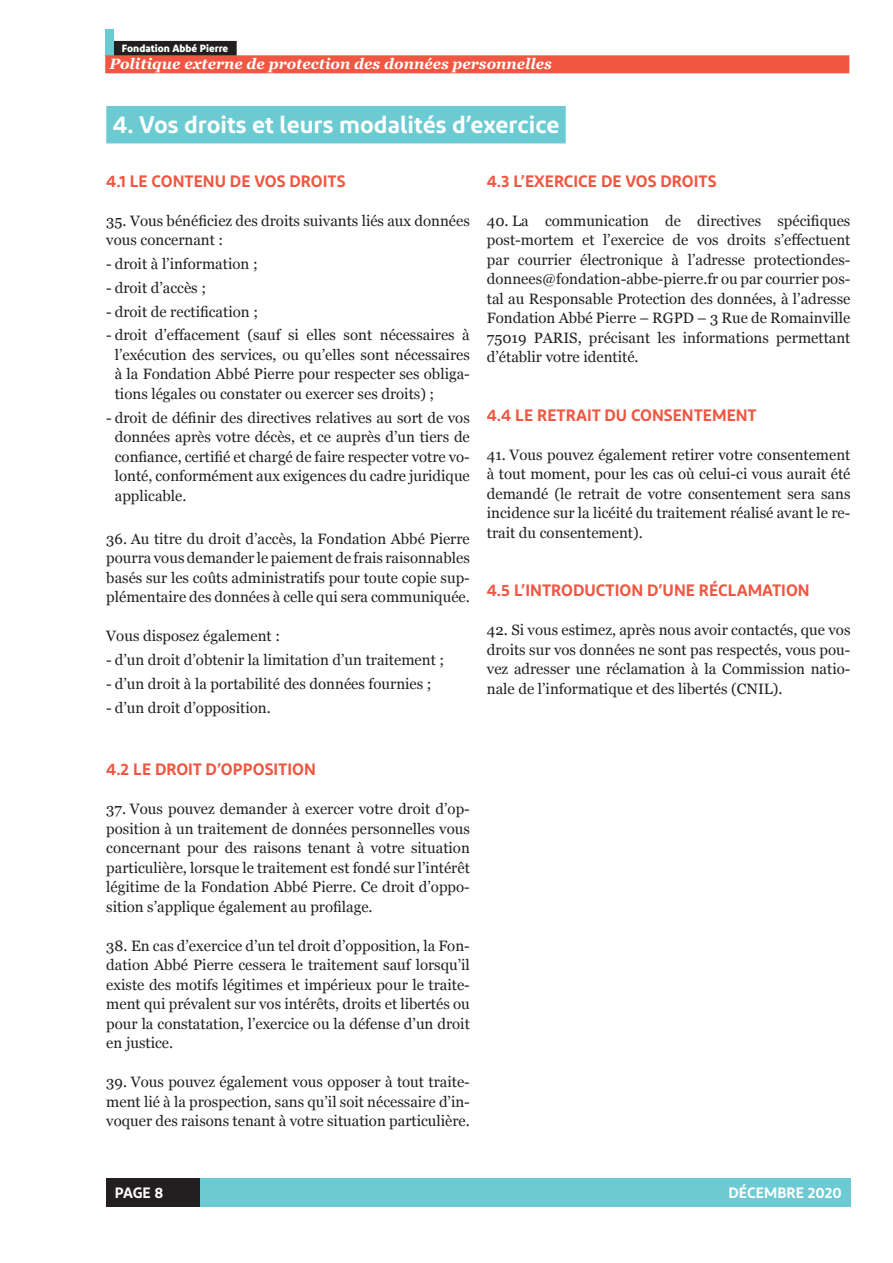
<style>
.page{position:relative;width:893px;height:1263px;background:#fff}
.page>*{position:absolute;margin:0;border:0;box-sizing:border-box;transform-origin:0 0}
.t1{font:600 24px "Diodrum";color:#fff}
.t2{font:600 16.5px "Diodrum";color:#f05641}
.Texte_courant{font:15px/19.5px "Georgia";color:#231f20;text-align:justify}
.t3{font:italic 700 15px "Georgia";color:#fff}
.t4{font:600 15px "Diodrum";color:#fff}
.t5{font:700 10.5px "Diodrum";color:#fff}
</style>
<div class="page">
<div style="left:106px;top:1178px;width:744px;height:29px;background:#6ccad3"></div>
<div style="left:106px;top:1178px;width:94px;height:29px;background:#231f20"></div>
<div style="left:113px;top:41px;width:124px;height:15px;background:#231f20"></div>
<div style="left:105px;top:29px;width:8px;height:27px;background:#6ccad3"></div>
<div style="left:105px;top:55px;width:744px;height:18px;background:#f05641"></div>
<div style="left:106px;top:106px;width:460px;height:37px;background:#6ccad3"></div>
<hr style="left:892px;top:0;width:1px;height:1263px;background:#f05641">
<p class="t5" style="left:122px;top:41px;width:108px">Fondation Abbé Pierre</p>
<p class="t3" style="left:109px;top:53px;width:444px">Politique externe de protection des données personnelles</p>
<h2 class="t1" style="left:113px;top:109px;width:448px">4. Vos droits et leurs modalités d’exercice</h2>
<h3 class="t2" style="left:106px;top:170px;width:241px">4.1 LE CONTENU DE VOS DROITS</h3>
<p class="Texte_courant" style="left:106px;top:210px;width:365px">35. Vous bénéficiez des droits suivants liés aux données vous concernant :</p>
<p class="Texte_courant" style="left:106px;top:253px;width:153px">- droit à l’information ;</p>
<p class="Texte_courant" style="left:106px;top:277px;width:101px">- droit d’accès ;</p>
<p class="Texte_courant" style="left:106px;top:301px;width:153px">- droit de rectification ;</p>
<p class="Texte_courant" style="left:115px;top:325px;width:357px;text-indent:-9px">- droit d’effacement (sauf si elles sont nécessaires à l’exécution des services, ou qu’elles sont nécessaires à la Fondation Abbé Pierre pour respecter ses obliga&shy;tions légales ou constater ou exercer ses droits) ;</p>
<p class="Texte_courant" style="left:115px;top:407px;width:357px;text-indent:-9px">- droit de définir des directives relatives au sort de vos données après votre décès, et ce auprès d’un tiers de confiance, certifié et chargé de faire respecter votre vo&shy;lonté, conformément aux exigences du cadre juridique applicable.</p>
<p class="Texte_courant" style="left:106px;top:528px;width:365px">36. Au titre du droit d’accès, la Fondation Abbé Pierre pourra vous demander le paiement de frais raisonnables basés sur les coûts administratifs pour toute copie sup&shy;plémentaire des données à celle qui sera communiquée.</p>
<p class="Texte_courant" style="left:106px;top:626px;width:175px">Vous disposez également :</p>
<p class="Texte_courant" style="left:106px;top:649px;width:339px">- d’un droit d’obtenir la limitation d’un traitement ;</p>
<p class="Texte_courant" style="left:106px;top:673px;width:327px">- d’un droit à la portabilité des données fournies ;</p>
<p class="Texte_courant" style="left:106px;top:697px;width:166px">- d’un droit d’opposition.</p>
<h3 class="t2" style="left:487px;top:170px;width:231px">4.3 L’EXERCICE DE VOS DROITS</h3>
<p class="Texte_courant" style="left:487px;top:210px;width:365px">40. La communication de directives spécifiques post-mortem et l’exercice de vos droits s’effectuent par courrier électronique à l’adresse protectiondes&shy;donnees@fondation-abbe-pierre.fr ou par courrier pos&shy;tal au Responsable Protection des données, à l’adresse Fondation Abbé Pierre – RGPD – 3 Rue de Romainville 75019 PARIS, précisant les informations permettant d’établir votre identité.</p>
<h3 class="t2" style="left:487px;top:404px;width:271px">4.4 LE RETRAIT DU CONSENTEMENT</h3>
<p class="Texte_courant" style="left:487px;top:444px;width:365px">41. Vous pouvez également retirer votre consentement à tout moment, pour les cas où celui-ci vous aurait été demandé (le retrait de votre consentement sera sans incidence sur la licéité du traitement réalisé avant le re&shy;trait du consentement).</p>
<h3 class="t2" style="left:487px;top:580px;width:324px">4.5 L’INTRODUCTION D’UNE RÉCLAMATION</h3>
<p class="Texte_courant" style="left:487px;top:620px;width:365px">42. Si vous estimez, après nous avoir contactés, que vos droits sur vos données ne sont pas respectés, vous pou&shy;vez adresser une réclamation à la Commission natio&shy;nale de l’informatique et des libertés (CNIL).</p>
<h3 class="t2" style="left:106px;top:759px;width:211px">4.2 LE DROIT D’OPPOSITION</h3>
<p class="Texte_courant" style="left:106px;top:799px;width:365px">37. Vous pouvez demander à exercer votre droit d’op&shy;position à un traitement de données personnelles vous concernant pour des raisons tenant à votre situation particulière, lorsque le traitement est fondé sur l’intérêt légitime de la Fondation Abbé Pierre. Ce droit d’oppo&shy;sition s’applique également au profilage.</p>
<p class="Texte_courant" style="left:106px;top:935px;width:365px">38. En cas d’exercice d’un tel droit d’opposition, la Fon&shy;dation Abbé Pierre cessera le traitement sauf lorsqu’il existe des motifs légitimes et impérieux pour le traite&shy;ment qui prévalent sur vos intérêts, droits et libertés ou pour la constatation, l’exercice ou la défense d’un droit en justice.</p>
<p class="Texte_courant" style="left:106px;top:1072px;width:365px">39. Vous pouvez également vous opposer à tout traite&shy;ment lié à la prospection, sans qu’il soit nécessaire d’in&shy;voquer des raisons tenant à votre situation particulière.</p>
<p class="t4" style="left:115px;top:1183px;width:50px">PAGE 8</p>
<p class="t4" style="left:728px;top:1183px;width:115px">DÉCEMBRE 2020</p>
</div>
